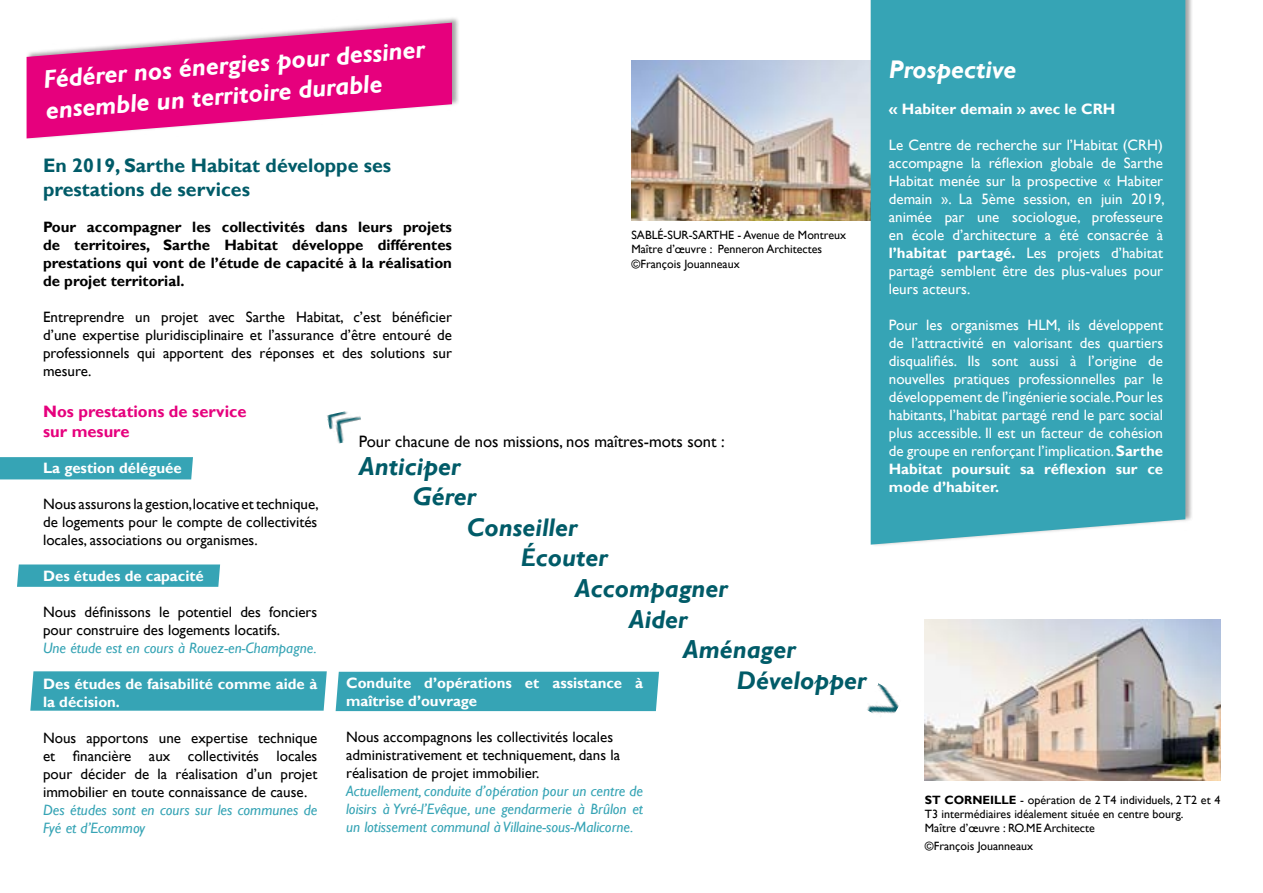
<style>
.page{position:relative;width:1263px;height:893px;background:#fff}
.page>*{position:absolute;margin:0;border:0;box-sizing:border-box;transform-origin:0 0}
.t1{font:italic 700 25.5px/30.5px "Gill Sans";color:#fff}
.t2{font:italic 700 25.5px "Gill Sans";color:#005b68}
.t3{font:700 19.5px/23.4px "Gill Sans";color:#005b68}
.t4{font:16.5px "Gill Sans";color:#000}
.t5{font:700 16.5px/19.8px "Gill Sans";color:#e6007d}
.t6{font:15px/18px "Gill Sans";color:#fff;text-align:justify}
.t7{font:15px/18px "Gill Sans";color:#000;text-align:justify}
.t8{font:italic 15px/18px "Gill Sans";color:#36a4b5}
.t9{font:700 15px/18px "Gill Sans";color:#000;text-align:justify}
.t10{font:700 15px/18px "Gill Sans";color:#fff}
.t11{font:12px/14.4px "Gill Sans";color:#000}
.s1{font-weight:700}
</style>
<div class="page">
<img style="left:631px;top:60px;width:239px;height:161px">
<div style="left:870px;top:0;width:323px;height:547px;background:#000;opacity:.35"></div>
<div style="left:871px;top:0;width:314px;height:545px;background:#36a4b5"></div>
<div style="left:26px;top:17px;width:434px;height:123px;background:#000;opacity:.35"></div>
<svg style="left:27px;top:23px;width:425px;height:115px;fill:#e6007d"></svg>
<div style="left:0;top:457px;width:193px;height:22px;background:#36a4b5"></div>
<svg style="left:17px;top:564px;width:203px;height:23px;background:#3da7b7"></svg>
<div style="left:30px;top:671px;width:297px;height:40px;background:#36a4b5"></div>
<div style="left:336px;top:672px;width:323px;height:39px;background:#36a4b5"></div>
<img style="left:925px;top:620px;width:295px;height:160px">
<img style="left:327px;top:411px;width:34px;height:33px">
<img style="left:867px;top:683px;width:32px;height:31px">
<h1 class="t1" style="left:42px;top:66px;width:384px;rotate:-5deg">Fédérer nos énergies pour dessiner ensemble un territoire durable</h1>
<h1 class="t1" style="left:889px;top:55px;width:129px">Prospective</h1>
<p class="t10" style="left:889px;top:100px;width:228px">« Habiter demain » avec le CRH</p>
<p class="t6" style="left:889px;top:136px;width:277px">Le Centre de recherche sur l’Habitat (CRH) accompagne la réflexion globale de Sarthe Habitat menée sur la prospective « Habiter demain ». La 5ème session, en juin 2019, animée par une sociologue, professeure en école d’architecture a été consacrée à <span class="s1">l’habitat partagé.</span> Les projets d’habitat partagé semblent être des plus-values pour leurs acteurs.</p>
<p class="t6" style="left:889px;top:316px;width:276px">Pour les organismes HLM, ils développent de l’attractivité en valorisant des quartiers disqualifiés. Ils sont aussi à l’origine de nouvelles pratiques professionnelles par le développement de l’ingénierie sociale. Pour les habitants, l’habitat partagé rend le parc social plus accessible. Il est un facteur de cohésion de groupe en renforçant l’implication. <span class="s1">Sarthe Habitat poursuit sa réflexion sur ce mode d’habiter.</span></p>
<h2 class="t3" style="left:43px;top:154px;width:350px">En 2019, Sarthe Habitat développe ses prestations de services</h2>
<p class="t9" style="left:43px;top:218px;width:410px">Pour accompagner les collectivités dans leurs projets de territoires, Sarthe Habitat développe différentes prestations qui vont de l’étude de capacité à la réalisation de projet territorial.</p>
<p class="t7" style="left:43px;top:308px;width:410px">Entreprendre un projet avec Sarthe Habitat, c’est bénéficier d’une expertise pluridisciplinaire et l’assurance d’être entouré de professionnels qui apportent des réponses et des solutions sur mesure.</p>
<p class="t11" style="left:631px;top:228px;width:216px">SABLÉ-SUR-SARTHE - Avenue de Montreux<br>Maître d’œuvre : Penneron Architectes ©François Jouanneaux</p>
<p class="t5" style="left:43px;top:402px;width:205px">Nos prestations de service sur mesure</p>
<p class="t10" style="left:43px;top:459px;width:140px">La gestion déléguée</p>
<p class="t7" style="left:43px;top:495px;width:277px">Nous assurons la gestion,locative et technique, de logements pour le compte de collectivités locales, associations ou organismes.</p>
<p class="t10" style="left:43px;top:567px;width:162px">Des études de capacité</p>
<p class="t7" style="left:43px;top:603px;width:276px">Nous définissons le potentiel des fonciers pour construire des logements locatifs.</p>
<p class="t8" style="left:43px;top:639px;width:275px">Une étude est en cours à Rouez-en-Champagne.</p>
<p class="t10" style="left:43px;top:675px;width:276px">Des études de faisabilité comme aide à la décision.</p>
<p class="t7" style="left:43px;top:729px;width:276px">Nous apportons une expertise technique et financière aux collectivités locales pour décider de la réalisation d’un projet immobilier en toute connaissance de cause.</p>
<p class="t8" style="left:43px;top:801px;width:276px">Des études sont en cours sur les communes de<br>Fyé et d’Ecommoy</p>
<p class="t4" style="left:359px;top:432px;width:367px">Pour chacune de nos missions, nos maîtres-mots sont :</p>
<h1 class="t2" style="left:359px;top:451px;width:103px">Anticiper</h1>
<h1 class="t2" style="left:413px;top:482px;width:65px">Gérer</h1>
<h1 class="t2" style="left:467px;top:512px;width:112px">Conseiller</h1>
<h1 class="t2" style="left:521px;top:543px;width:88px">Écouter</h1>
<h1 class="t2" style="left:575px;top:574px;width:155px">Accompagner</h1>
<h1 class="t2" style="left:629px;top:604px;width:60px">Aider</h1>
<h1 class="t2" style="left:683px;top:635px;width:114px">Aménager</h1>
<h1 class="t2" style="left:737px;top:665px;width:131px">Développer</h1>
<p class="t10" style="left:346px;top:674px;width:299px">Conduite d’opérations et assistance à maîtrise d’ouvrage</p>
<p class="t7" style="left:346px;top:728px;width:275px;text-align:left">Nous accompagnons les collectivités locales administrativement et techniquement, dans la réalisation de projet immobilier.</p>
<p class="t8" style="left:346px;top:782px;width:299px;text-align:justify">Actuellement, conduite d’opération pour un centre de loisirs à Yvré-l’Evêque, une gendarmerie à Brûlon et un lotissement communal à Villaine-sous-Malicorne.</p>
<p class="t11" style="left:925px;top:793px;width:297px"><span class="s1">ST CORNEILLE</span> - opération de 2 T4 individuels, 2 T2 et 4<br>T3 intermédiaires idéalement située en centre bourg.<br>Maître d’œuvre : RO.ME Architecte</p>
<p class="t11" style="left:925px;top:839px;width:110px">©François Jouanneaux</p>
</div>
